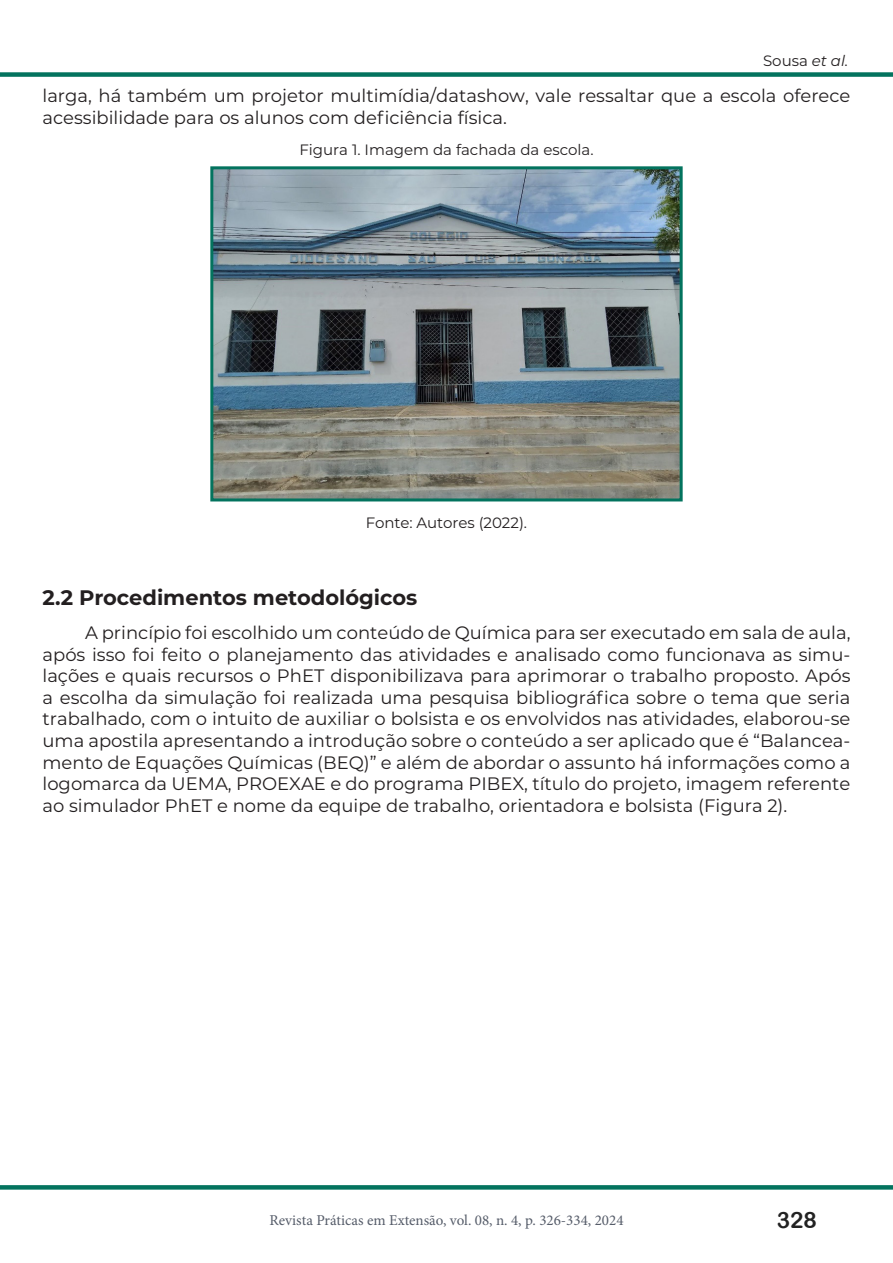
<style>
.page{position:relative;width:893px;height:1263px;background:#fff}
.page>*{position:absolute;margin:0;border:0;box-sizing:border-box;transform-origin:0 0}
.t1{font:22.5px "Arial Rounded MT Bold";color:#222}
.t2{font:700 21px "Montserrat";color:#231f20}
.t3{font:18px/21.6px "Montserrat";color:#231f20}
.t4{font:15px "Montserrat";color:#231f20}
.t5{font:15px "Minion Pro";color:#555c69}
.s1{font-style:italic}
</style>
<div class="page">
<div style="left:0;top:72px;width:893px;height:5px;background:#03735e"></div>
<svg style="left:0;top:1185px;width:893px;height:4px;background:#0b7763"></svg>
<img style="left:214px;top:170px;width:465px;height:327px">
<div style="left:210px;top:166px;width:473px;height:335px;border:3px solid #03735e"></div>
<p class="t4" style="left:763px;top:50px;width:87px">Sousa <span class="s1">et al.</span></p>
<p class="t3" style="left:43px;top:85px;width:809px">larga, há também um projetor multimídia/datashow, vale ressaltar que a escola oferece acessibilidade para os alunos com deficiência física.</p>
<p class="t4" style="left:299px;top:139px;width:296px">Figura 1. Imagem da fachada da escola.</p>
<p class="t4" style="left:366px;top:512px;width:163px">Fonte: Autores (2022).</p>
<p class="t2" style="left:43px;top:582px;width:376px">2.2 Procedimentos metodológicos</p>
<p class="t3" style="left:43px;top:621px;width:809px;text-align:justify;text-indent:43px">A princípio foi escolhido um conteúdo de Química para ser executado em sala de aula, após isso foi feito o planejamento das atividades e analisado como funcionava as simu&shy;lações e quais recursos o PhET disponibilizava para aprimorar o trabalho proposto. Após a escolha da simulação foi realizada uma pesquisa bibliográfica sobre o tema que seria trabalhado, com o intuito de auxiliar o bolsista e os envolvidos nas atividades, elaborou-se uma apostila apresentando a introdução sobre o conteúdo a ser aplicado que é “Balancea&shy;mento de Equações Químicas (BEQ)” e além de abordar o assunto há informações como a logomarca da UEMA, PROEXAE e do programa PIBEX, título do projeto, imagem referente ao simulador PhET e nome da equipe de trabalho, orientadora e bolsista (Figura 2).</p>
<p class="t5" style="left:269px;top:1210px;width:356px">Revista Práticas em Extensão, vol. 08, n. 4, p. 326-334, 2024</p>
<p class="t1" style="left:777px;top:1206px;width:42px">328</p>
</div>
